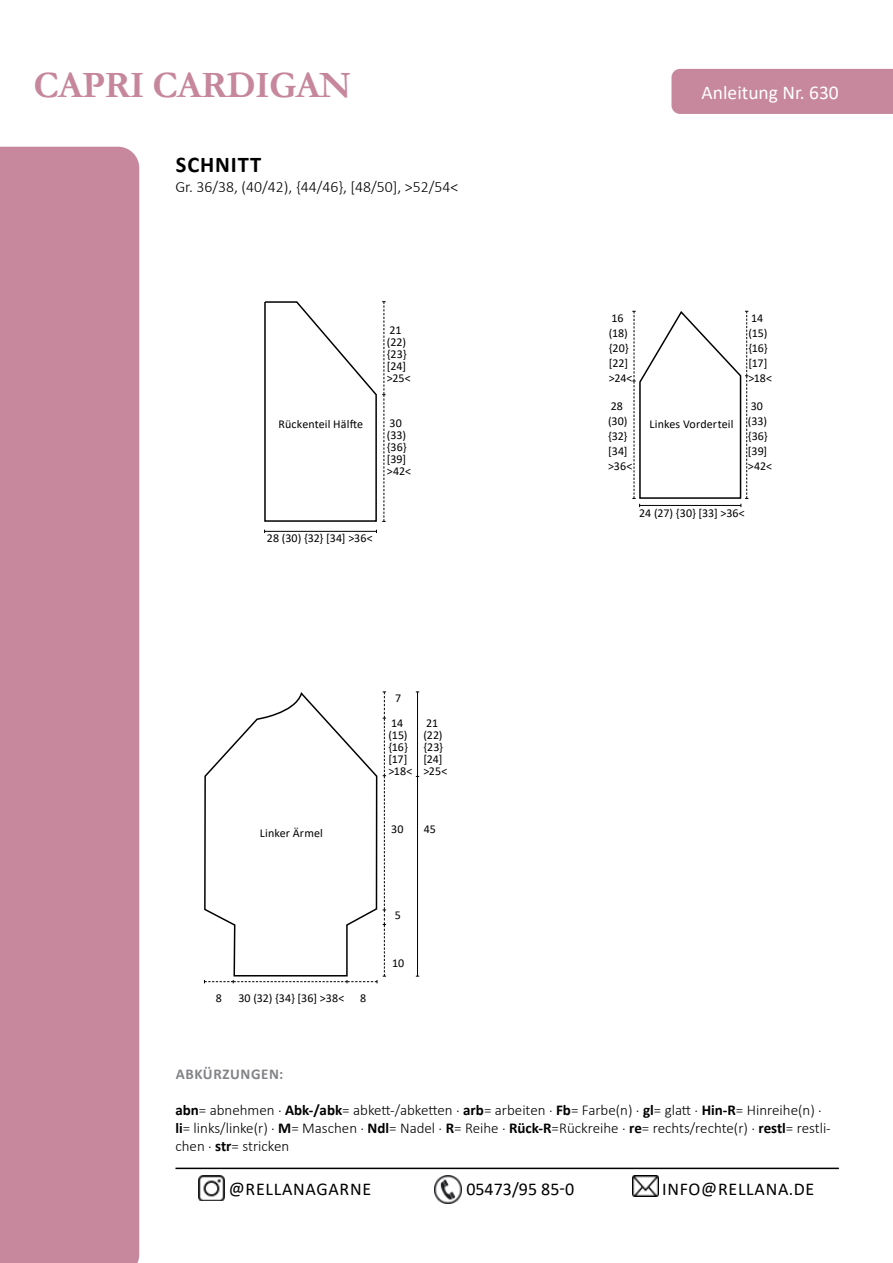
<style>
.page{position:relative;width:893px;height:1263px;background:#fff}
.page>*{position:absolute;margin:0;border:0;box-sizing:border-box;transform-origin:0 0}
.t1{font:700 37.5px "Garamond";letter-spacing:-.02em;color:#c6879c}
.t2{font:700 22.5px "Calibri";letter-spacing:.04em;color:#000}
.t3{font:19.5px "Calibri";color:#fff}
.t4{font:18px "Calibri";letter-spacing:.04em;color:#000}
.t5{font:18px "Calibri";color:#000}
.t6{font:300 15.75px "Calibri";color:#000}
.t7{font:300 15px/18px "Calibri";color:#000}
.t8{font:700 15px "Calibri";letter-spacing:.04em;color:#838488}
.t9{font:12px/12px "Calibri";letter-spacing:.01em;color:#000}
.s1{font-weight:700}
</style>
<div class="page">
<div style="left:0;top:147px;width:139px;height:1116px;background:#c7879c"></div>
<div style="left:671px;top:69px;width:222px;height:45px;background:#c7879c"></div>
<hr style="left:175px;top:1167px;width:664px;height:2px;background:#000">
<hr style="left:417px;top:776px;width:1px;height:200px;background:#000">
<hr style="left:417px;top:692px;width:1px;height:84px;background:#000">
<svg style="left:204px;top:691px;width:182px;height:292px"></svg>
<svg style="left:632px;top:310px;width:116px;height:197px"></svg>
<hr style="left:265px;top:531px;width:111px;height:1px;background:#000">
<svg style="left:264px;top:301px;width:122px;height:221px"></svg>
<img style="left:198px;top:1176px;width:26px;height:25px">
<img style="left:435px;top:1176px;width:26px;height:27px">
<img style="left:632px;top:1176px;width:26px;height:20px">
<h1 class="t1" style="left:34px;top:60px;width:319px">CAPRI CARDIGAN</h1>
<h2 class="t2" style="left:176px;top:149px;width:87px">SCHNITT</h2>
<h3 class="t6" style="left:175px;top:177px;width:284px">Gr. 36/38, (40/42), {44/46}, [48/50], &gt;52/54&lt;</h3>
<p class="t9" style="left:387px;top:324px;width:26px">21 (22) {23} [24] &gt;25&lt;</p>
<p class="t9" style="left:279px;top:418px;width:86px">Rückenteil Hälfte</p>
<p class="t9" style="left:387px;top:417px;width:26px">30 (33) {36} [39] &gt;42&lt;</p>
<p class="t9" style="left:267px;top:532px;width:107px">28 (30) {32} [34] &gt;36&lt;</p>
<p class="t9" style="left:260px;top:826px;width:65px">Linker Ärmel</p>
<p class="t9" style="left:395px;top:692px;width:8px">7</p>
<p class="t9" style="left:389px;top:716px;width:25px">14 (15) {16} [17] &gt;18&lt;</p>
<p class="t9" style="left:423px;top:716px;width:26px">21 (22) {23} [24] &gt;25&lt;</p>
<p class="t9" style="left:391px;top:823px;width:14px">30</p>
<p class="t9" style="left:424px;top:823px;width:14px">45</p>
<p class="t9" style="left:238px;top:992px;width:108px">30 (32) {34} [36] &gt;38&lt;</p>
<p class="t9" style="left:216px;top:992px;width:8px">8</p>
<p class="t9" style="left:360px;top:991px;width:8px">8</p>
<p class="t9" style="left:395px;top:908px;width:8px">5</p>
<p class="t9" style="left:392px;top:957px;width:14px">10</p>
<h3 class="t3" style="left:702px;top:79px;width:139px">Anleitung Nr. 630</h3>
<p class="t9" style="left:609px;top:310px;width:25px;line-height:15px">16 (18) {20} [22] &gt;24&lt;</p>
<p class="t9" style="left:608px;top:398px;width:26px;line-height:15px">28 (30) {32} [34] &gt;36&lt;</p>
<p class="t9" style="left:649px;top:418px;width:85px">Linkes Vorderteil</p>
<p class="t9" style="left:748px;top:310px;width:25px;line-height:15px">14 (15) {16} [17] &gt;18&lt;</p>
<p class="t9" style="left:748px;top:398px;width:26px;line-height:15px">30 (33) {36} [39] &gt;42&lt;</p>
<p class="t9" style="left:639px;top:507px;width:107px">24 (27) {30} [33] &gt;36&lt;</p>
<p class="t8" style="left:176px;top:1063px;width:109px">ABKÜRZUNGEN:</p>
<p class="t7" style="left:175px;top:1100px;width:657px"><span class="s1">abn</span>= abnehmen . <span class="s1">Abk-/abk</span>= abkett-/abketten . <span class="s1">arb</span>= arbeiten . <span class="s1">Fb</span>= Farbe(n) . <span class="s1">gl</span>= glatt . <span class="s1">Hin-R</span>= Hinreihe(n) . <span class="s1">li</span>= links/linke(r) . <span class="s1">M</span>= Maschen . <span class="s1">Ndl</span>= Nadel . <span class="s1">R</span>= Reihe . <span class="s1">Rück-R</span>=Rückreihe . <span class="s1">re</span>= rechts/rechte(r) . <span class="s1">restl</span>= restli&shy;chen . <span class="s1">str</span>= stricken</p>
<h3 class="t4" style="left:229px;top:1176px;width:144px">@RELLANAGARNE</h3>
<h3 class="t5" style="left:466px;top:1176px;width:109px">05473/95 85-0</h3>
<h3 class="t4" style="left:662px;top:1176px;width:154px">INFO@RELLANA.DE</h3>
</div>
